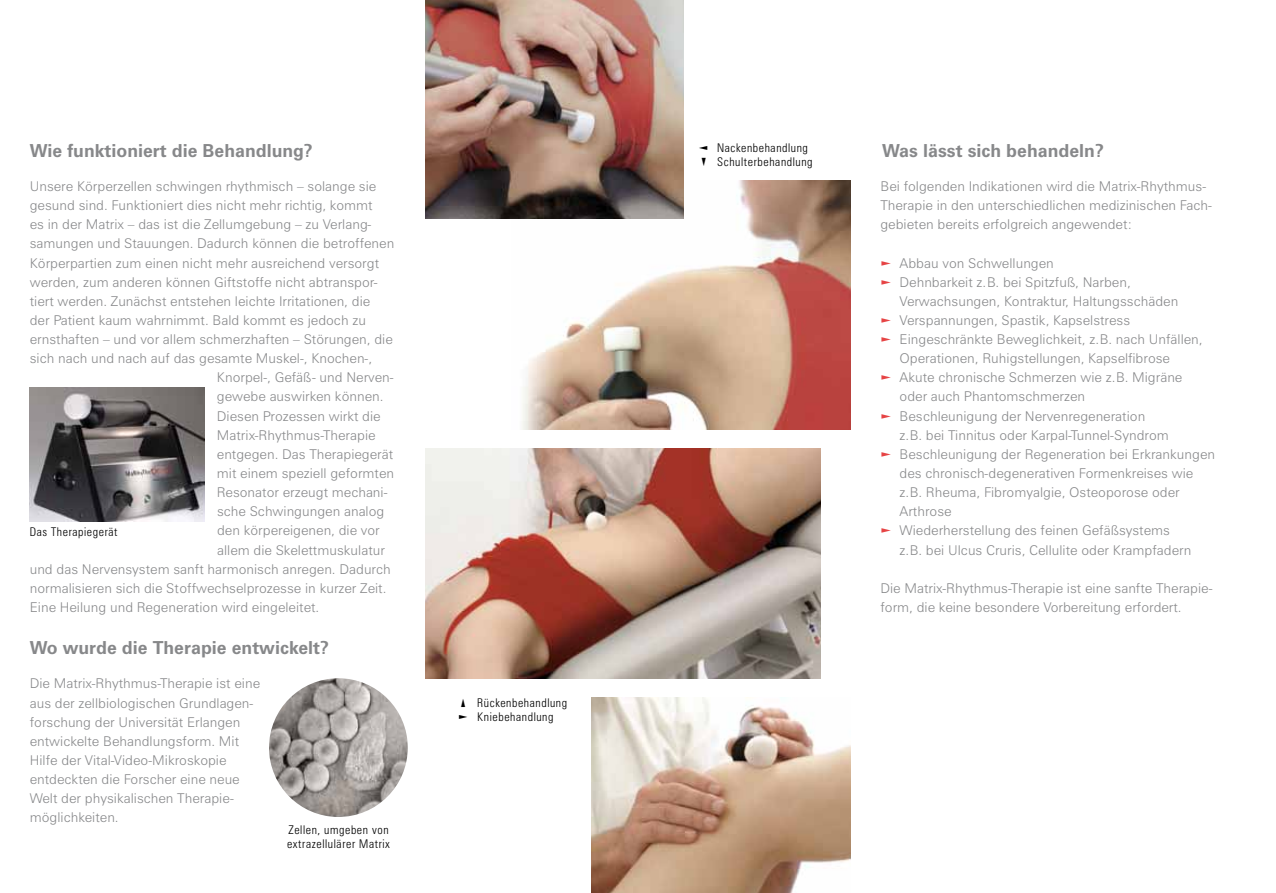
<style>
.page{position:relative;width:1276px;height:893px;background:#fff}
.page>*{position:absolute;margin:0;border:0;box-sizing:border-box;transform-origin:0 0}
.t1{font:700 18px "Zurich BT";color:#87888a}
.t2{font:300 13.5px/19.2px "Zurich BT";color:#87888a}
.t3{font:300 condensed 12px/14.2px "Zurich BT";letter-spacing:.05em;color:#000}
.s1{color:#e64445}
</style>
<div class="page">
<img style="left:522px;top:181px;width:328px;height:248px">
<img style="left:425px;top:0;width:259px;height:219px">
<img style="left:425px;top:449px;width:396px;height:229px">
<img style="left:592px;top:697px;width:258px;height:196px">
<img style="left:269px;top:678px;width:139px;height:139px;border-radius:69px">
<img style="left:30px;top:387px;width:174px;height:134px">
<p class="t3" style="left:717px;top:140px;width:97px;text-indent:-19px">▼ Nackenbehandlung<br>Schulterbehandlung</p>
<h1 class="t1" style="left:30px;top:140px;width:284px">Wie funktioniert die Behandlung?</h1>
<h1 class="t1" style="left:882px;top:140px;width:223px">Was lässt sich behandeln?</h1>
<p class="t2" style="left:30px;top:177px;width:348px">Unsere Körperzellen schwingen rhythmisch – solange sie</p>
<p class="t2" style="left:30px;top:196px;width:344px">gesund sind. Funktioniert dies nicht mehr richtig, kommt</p>
<p class="t2" style="left:30px;top:215px;width:343px">es in der Matrix – das ist die Zellumgebung – zu Verlang-</p>
<p class="t2" style="left:30px;top:234px;width:366px">samungen und Stauungen. Dadurch können die betroffenen</p>
<p class="t2" style="left:30px;top:253px;width:351px">Körperpartien zum einen nicht mehr ausreichend versorgt</p>
<p class="t2" style="left:30px;top:272px;width:349px">werden, zum anderen können Giftstoffe nicht abtranspor-</p>
<p class="t2" style="left:30px;top:291px;width:342px">tiert werden. Zunächst entstehen leichte Irritationen, die</p>
<p class="t2" style="left:30px;top:310px;width:338px">der Patient kaum wahrnimmt. Bald kommt es jedoch zu</p>
<p class="t2" style="left:30px;top:330px;width:364px">ernsthaften – und vor allem schmerzhaften – Störungen, die</p>
<p class="t2" style="left:30px;top:349px;width:344px">sich nach und nach auf das gesamte Muskel-, Knochen-,</p>
<p class="t2" style="left:217px;top:368px;width:178px">Knorpel-, Gefäß- und Nerven-</p>
<p class="t2" style="left:217px;top:387px;width:168px">gewebe auswirken können.</p>
<p class="t2" style="left:217px;top:406px;width:165px">Diesen Prozessen wirkt die</p>
<p class="t2" style="left:217px;top:425px;width:160px">Matrix-Rhythmus-Therapie</p>
<p class="t2" style="left:217px;top:444px;width:178px">entgegen. Das Therapiegerät</p>
<p class="t2" style="left:217px;top:463px;width:179px">mit einem speziell geformten</p>
<p class="t2" style="left:217px;top:483px;width:172px">Resonator erzeugt mechani-</p>
<p class="t2" style="left:217px;top:502px;width:169px">sche Schwingungen analog</p>
<p class="t2" style="left:217px;top:521px;width:164px">den körpereigenen, die vor</p>
<p class="t2" style="left:217px;top:540px;width:169px">allem die Skelettmuskulatur</p>
<p class="t2" style="left:30px;top:559px;width:362px">und das Nervensystem sanft harmonisch anregen. Dadurch</p>
<p class="t2" style="left:30px;top:578px;width:358px">normalisieren sich die Stoffwechselprozesse in kurzer Zeit.</p>
<p class="t2" style="left:30px;top:597px;width:291px">Eine Heilung und Regeneration wird eingeleitet.</p>
<p class="t3" style="left:30px;top:524px;width:89px">Das Therapiegerät</p>
<h1 class="t1" style="left:30px;top:637px;width:301px">Wo wurde die Therapie entwickelt?</h1>
<p class="t2" style="left:30px;top:674px;width:232px">Die Matrix-Rhythmus-Therapie ist eine aus der zellbiologischen Grundlagen&shy;forschung der Universität Erlangen entwickelte Behandlungsform. Mit Hilfe der Vital-Video-Mikroskopie entdeckten die Forscher eine neue Welt der physikalischen Therapie&shy;möglichkeiten.</p>
<p class="t3" style="left:287px;top:823px;width:104px">Zellen, umgeben von extrazellulärer Matrix</p>
<p class="t3" style="left:477px;top:695px;width:91px">Rückenbehandlung</p>
<p class="t3" style="left:458px;top:709px;width:97px">❑ Kniebehandlung</p>
<p class="t2" style="left:880px;top:177px;width:333px">Bei folgenden Indikationen wird die Matrix-Rhythmus-<br>Therapie in den unterschiedlichen medizinischen Fach&shy;gebieten bereits erfolgreich angewendet:</p>
<p class="t2" style="left:880px;top:253px;width:175px"><span class="s1">❑</span> Abbau von Schwellungen</p>
<p class="t2" style="left:899px;top:272px;width:280px;text-indent:-19px"><span class="s1">❑</span> Dehnbarkeit z.B. bei Spitzfuß, Narben,<br>Verwachsungen, Kontraktur, Haltungsschäden</p>
<p class="t2" style="left:880px;top:310px;width:251px"><span class="s1">❑</span> Verspannungen, Spastik, Kapselstress</p>
<p class="t2" style="left:899px;top:330px;width:304px;text-indent:-19px"><span class="s1">❑</span> Eingeschränkte Beweglichkeit, z.B. nach Unfällen,<br>Operationen, Ruhigstellungen, Kapselfibrose</p>
<p class="t2" style="left:899px;top:368px;width:284px;text-indent:-19px"><span class="s1">❑</span> Akute chronische Schmerzen wie z.B. Migräne oder auch Phantomschmerzen</p>
<p class="t2" style="left:899px;top:406px;width:271px;text-indent:-19px"><span class="s1">❑</span> Beschleunigung der Nervenregeneration z.B. bei Tinnitus oder Karpal-Tunnel-Syndrom</p>
<p class="t2" style="left:899px;top:444px;width:317px;text-indent:-19px"><span class="s1">❑</span> Beschleunigung der Regeneration bei Erkrankungen des chronisch-degenerativen Formenkreises wie z.B. Rheuma, Fibromyalgie, Osteoporose oder Arthrose</p>
<p class="t2" style="left:899px;top:521px;width:293px;text-indent:-19px"><span class="s1">❑</span> Wiederherstellung des feinen Gefäßsystems z.B. bei Ulcus Cruris, Cellulite oder Krampfadern</p>
<p class="t2" style="left:880px;top:578px;width:334px">Die Matrix-Rhythmus-Therapie ist eine sanfte Therapie&shy;form, die keine besondere Vorbereitung erfordert.</p>
</div>
